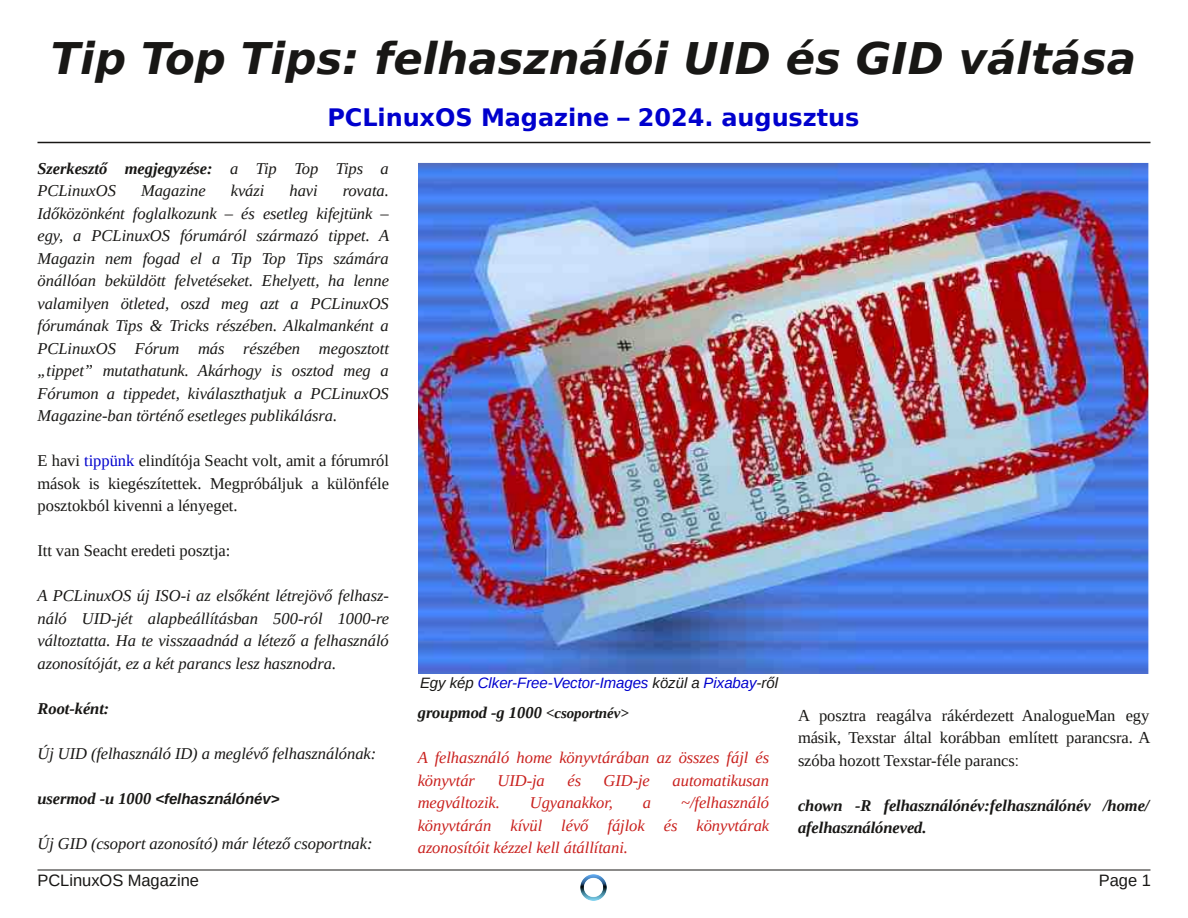
<style>
.page{position:relative;width:1188px;height:918px;background:#fff}
.page>*{position:absolute;margin:0;border:0;box-sizing:border-box;transform-origin:0 0}
.t1{font:italic 700 43.5px "Bitstream Vera Sans";color:#181715}
.t2{font:700 24px "Bitstream Vera Sans";letter-spacing:-.005em;color:#0000cd}
.t3{font:italic 16.5px/22.5px "Liberation Serif";letter-spacing:-.005em;color:#181715;text-align:justify}
.t4{font:16.5px/22.5px "Liberation Serif";letter-spacing:-.005em;color:#181715;text-align:justify}
.t5{font:italic 16.5px/22.5px "Liberation Serif";letter-spacing:-.005em;color:#c9211e}
.t6{font:italic 700 16.5px/22.5px "Liberation Serif";letter-spacing:-.005em;color:#181715}
.t7{font:16.5px "Liberation Sans";color:#181715}
.t8{font:italic 15px "Liberation Sans";letter-spacing:-.005em;color:#0000cd}
.t9{font:italic 700 15px "Liberation Sans";letter-spacing:-.005em;color:#181715}
.s1{font-weight:400}
.s2{color:#0000cd}
.s3{font-family:"Liberation Serif";font-size:16.5px}
.s4{color:#181715}
.s5{font-size:15px}
.s6{font-family:"Liberation Sans";font-size:15px}
</style>
<div class="page">
<hr style="left:38px;top:142px;width:1112px;height:1px;background:#181715">
<hr style="left:38px;top:870px;width:1112px;height:1px;background:#181715">
<img style="left:580px;top:874px;width:27px;height:27px">
<img style="left:419px;top:162px;width:730px;height:511px">
<h1 class="t1" style="left:51px;top:33px;width:1087px">Tip Top Tips: felhasználói UID és GID váltása</h1>
<h2 class="t2" style="left:327px;top:104px;width:534px">PCLinuxOS Magazine – 2024. augusztus</h2>
<p class="t6" style="left:38px;top:157px;width:353px">Szerkesztő megjegyzése: <span class="s1">a Tip Top Tips a<br>PCLinuxOS</span></p>
<p class="t3" style="left:141px;top:179px;width:66px">Magazine</p>
<p class="t3" style="left:231px;top:179px;width:35px">kvázi</p>
<p class="t3" style="left:289px;top:179px;width:30px">havi</p>
<p class="t3" style="left:38px;top:179px;width:353px;text-indent:305px">rovata.<br>Időközönként foglalkozunk – és esetleg kifejtünk – egy, a PCLinuxOS fórumáról származó tippet. A Magazin nem fogad el a Tip Top Tips számára önállóan beküldött felvetéseket. Ehelyett, ha lenne valamilyen ötleted, oszd meg azt a PCLinuxOS fórumának Tips &amp; Tricks részében. Alkalmanként a PCLinuxOS Fórum más részében megosztott „tippet” mutathatunk. Akárhogy is osztod meg a Fórumon a tippedet, kiválaszthatjuk a PCLinuxOS Magazine-ban történő esetleges publikálásra.</p>
<p class="t4" style="left:38px;top:449px;width:353px">E havi <span class="s2">tippünk</span> elindítója Seacht volt, amit a fórumról mások is kiegészítettek. Megpróbáljuk a különféle posztokból kivenni a lényeget.</p>
<p class="t4" style="left:38px;top:539px;width:194px">Itt van Seacht eredeti posztja:</p>
<p class="t3" style="left:38px;top:584px;width:353px">A PCLinuxOS új ISO-i az elsőként létrejövő felhasz&shy;náló UID-jét alapbeállításban 500-ról 1000-re változtatta. Ha te visszaadnád a létező a felhasználó azonosítóját, ez a két parancs lesz hasznodra.</p>
<p class="t6" style="left:38px;top:697px;width:73px">Root-ként:</p>
<p class="t3" style="left:38px;top:742px;width:340px">Új UID (felhasználó ID) a meglévő felhasználónak:</p>
<p class="t9" style="left:38px;top:790px;width:243px"><span class="s3">usermod -u 1000</span> &lt;felhasználónév&gt;</p>
<p class="t3" style="left:38px;top:832px;width:337px">Új GID (csoport azonosító) már létező csoportnak:</p>
<p class="t8" style="left:420px;top:674px;width:360px"><span class="s4">Egy kép</span> Clker-Free-Vector-Images <span class="s4">közül a</span> Pixabay<span class="s4">-ről</span></p>
<p class="t6" style="left:418px;top:701px;width:213px">groupmod -g 1000 <span class="s5">&lt;csoportnév&gt;</span></p>
<p class="t5" style="left:418px;top:746px;width:353px">A felhasználó home könyvtárában az összes fájl és könyvtár</p>
<p class="t5" style="left:498px;top:769px;width:49px">UID-ja</p>
<p class="t5" style="left:567px;top:769px;width:15px">és</p>
<p class="t5" style="left:604px;top:769px;width:48px">GID-je</p>
<p class="t5" style="left:673px;top:769px;width:98px">automatikusan</p>
<p class="t5" style="left:418px;top:791px;width:353px;text-align:justify;text-indent:263px">~/felhasználó könyvtárán kívül lévő fájlok és könyvtárak azonosítóit kézzel kell átállítani.</p>
<p class="t5" style="left:418px;top:791px;width:84px">megváltozik.</p>
<p class="t5" style="left:530px;top:791px;width:85px">Ugyanakkor,</p>
<p class="t5" style="left:643px;top:791px;width:10px">a</p>
<p class="t4" style="left:798px;top:704px;width:354px">A posztra reagálva rákérdezett AnalogueMan egy másik, Texstar által korábban említett parancsra. A szóba hozott Texstar-féle parancs<span class="s6">:</span></p>
<p class="t6" style="left:798px;top:794px;width:353px">chown -R felhasználónév:felhasználónév /home/ afelhasználóneved.</p>
<p class="t7" style="left:38px;top:872px;width:163px">PCLinuxOS Magazine</p>
<p class="t7" style="left:1099px;top:871px;width:54px">Page 1</p>
</div>
